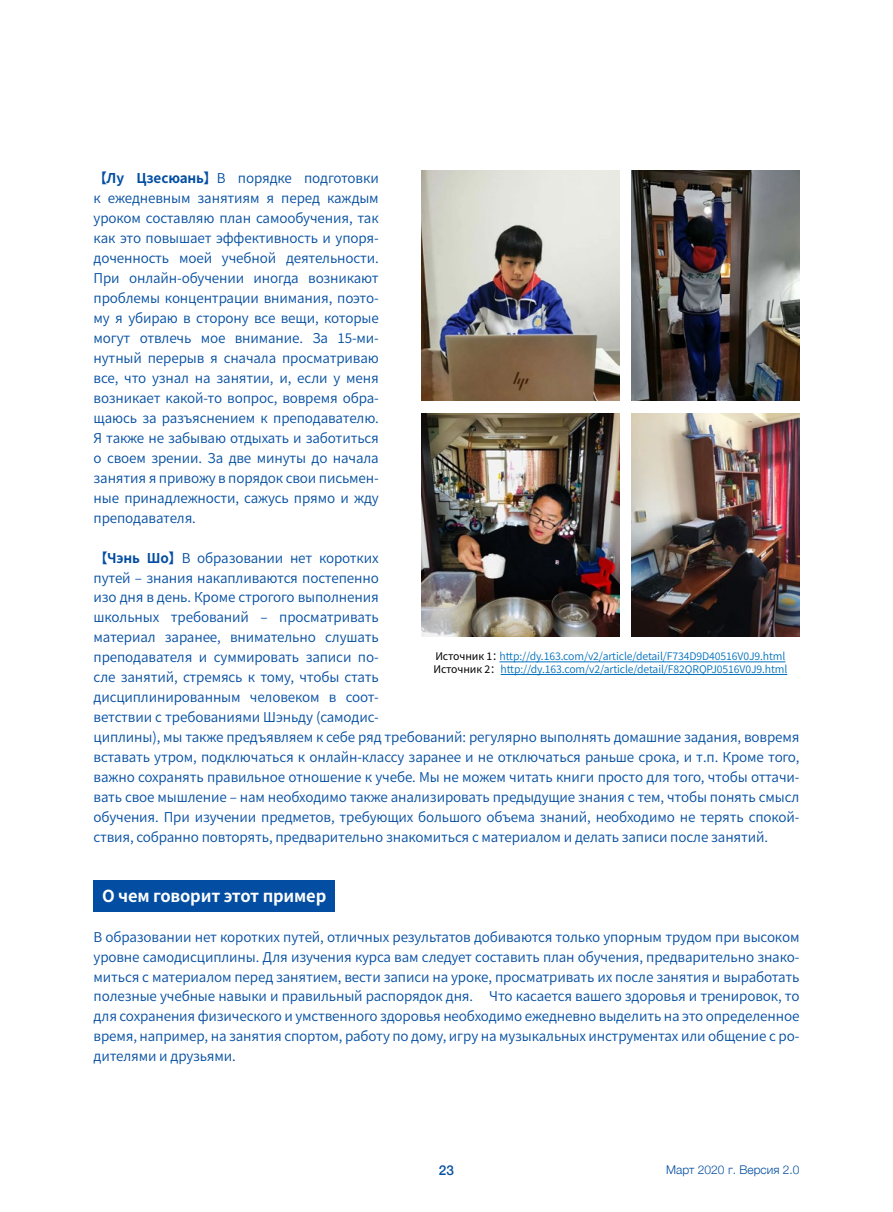
<style>
.page{position:relative;width:893px;height:1212px;background:#fff}
.page>*{position:absolute;margin:0;border:0;box-sizing:border-box;transform-origin:0 0}
.t1{font:700 16.5px "Source Han Sans CN";letter-spacing:-.01em;color:#fff}
.t2{font:13.5px/20px "Source Han Sans CN";letter-spacing:-.01em;color:#034ea2;text-align:justify}
.t3{font:500 13.5px "Helvetica Neue";color:#034ea2}
.t4{font:300 12px "Helvetica Neue";color:#034ea2}
.t5{font:10.5px/12.6px "Source Han Sans CN";letter-spacing:-.01em;color:#0070bd}
.s1{font-weight:700}
.s2{color:#000}
</style>
<div class="page">
<div style="left:94px;top:880px;width:241px;height:31px;background:#034ea2"></div>
<hr style="left:499px;top:661px;width:286px;height:1px;background:#0070bd">
<hr style="left:501px;top:674px;width:286px;height:1px;background:#0070bd">
<img style="left:632px;top:413px;width:167px;height:224px">
<img style="left:421px;top:413px;width:199px;height:224px">
<img style="left:632px;top:170px;width:167px;height:231px">
<img style="left:421px;top:170px;width:199px;height:231px">
<p class="t2" style="left:94px;top:169px;width:287px"><span class="s1">【Лу Цзесюань】</span>В порядке подготовки к ежедневным занятиям я перед каждым уроком составляю план самообучения, так как это повышает эффективность и упоря&shy;доченность моей учебной деятельности.<br>При онлайн-обучении иногда возникают проблемы концентрации внимания, поэто&shy;му я убираю в сторону все вещи, которые могут отвлечь мое внимание. За 15-ми&shy;нутный перерыв я сначала просматриваю все, что узнал на занятии, и, если у меня возникает какой-то вопрос, вовремя обра&shy;щаюсь за разъяснением к преподавателю.<br>Я также не забываю отдыхать и заботиться о своем зрении. За две минуты до начала занятия я привожу в порядок свои письмен&shy;ные принадлежности, сажусь прямо и жду преподавателя.</p>
<p class="t2" style="left:94px;top:548px;width:707px;text-align:left"><span class="s1">【Чэнь Шо】</span>В образовании нет коротких<br>путей – знания накапливаются постепенно<br>изо дня в день. Кроме строгого выполнения<br>школьных требований – просматривать<br>материал заранее, внимательно слушать<br>преподавателя и суммировать записи по-<br>сле занятий, стремясь к тому, чтобы стать<br>дисциплинированным человеком в соот-<br>ветствии с требованиями Шэньду (самодис-<br>циплины), мы также предъявляем к себе ряд требований: регулярно выполнять домашние задания, вовремя вставать утром, подключаться к онлайн-классу заранее и не отключаться раньше срока, и т.п. Кроме того, важно сохранять правильное отношение к учебе. Мы не можем читать книги просто для того, чтобы оттачи&shy;вать свое мышление – нам необходимо также анализировать предыдущие знания с тем, чтобы понять смысл обучения. При изучении предметов, требующих большого объема знаний, необходимо не терять спокой&shy;ствия, собранно повторять, предварительно знакомиться с материалом и делать записи после занятий.</p>
<p class="t5" style="left:433px;top:650px;width:355px"><span class="s2">Источник 1：</span>http://dy.163.com/v2/article/detail/F734D9D40516V0J9.html<br><span class="s2">Источник 2：</span>http://dy.163.com/v2/article/detail/F82QRQPJ0516V0J9.html</p>
<p class="t1" style="left:102px;top:886px;width:226px">О чем говорит этот пример</p>
<p class="t2" style="left:94px;top:927px;width:707px">В образовании нет коротких путей, отличных результатов добиваются только упорным трудом при высоком уровне самодисциплины. Для изучения курса вам следует составить план обучения, предварительно знако&shy;миться с материалом перед занятием, вести записи на уроке, просматривать их после занятия и выработать полезные учебные навыки и правильный распорядок дня. Что касается вашего здоровья и тренировок, то для сохранения физического и умственного здоровья необходимо ежедневно выделить на это определенное время, например, на занятия спортом, работу по дому, игру на музыкальных инструментах или общение с ро&shy;дителями и друзьями.</p>
<p class="t3" style="left:439px;top:1159px;width:17px">23</p>
<p class="t4" style="left:666px;top:1159px;width:135px">Март 2020 г. Версия 2.0</p>
</div>
